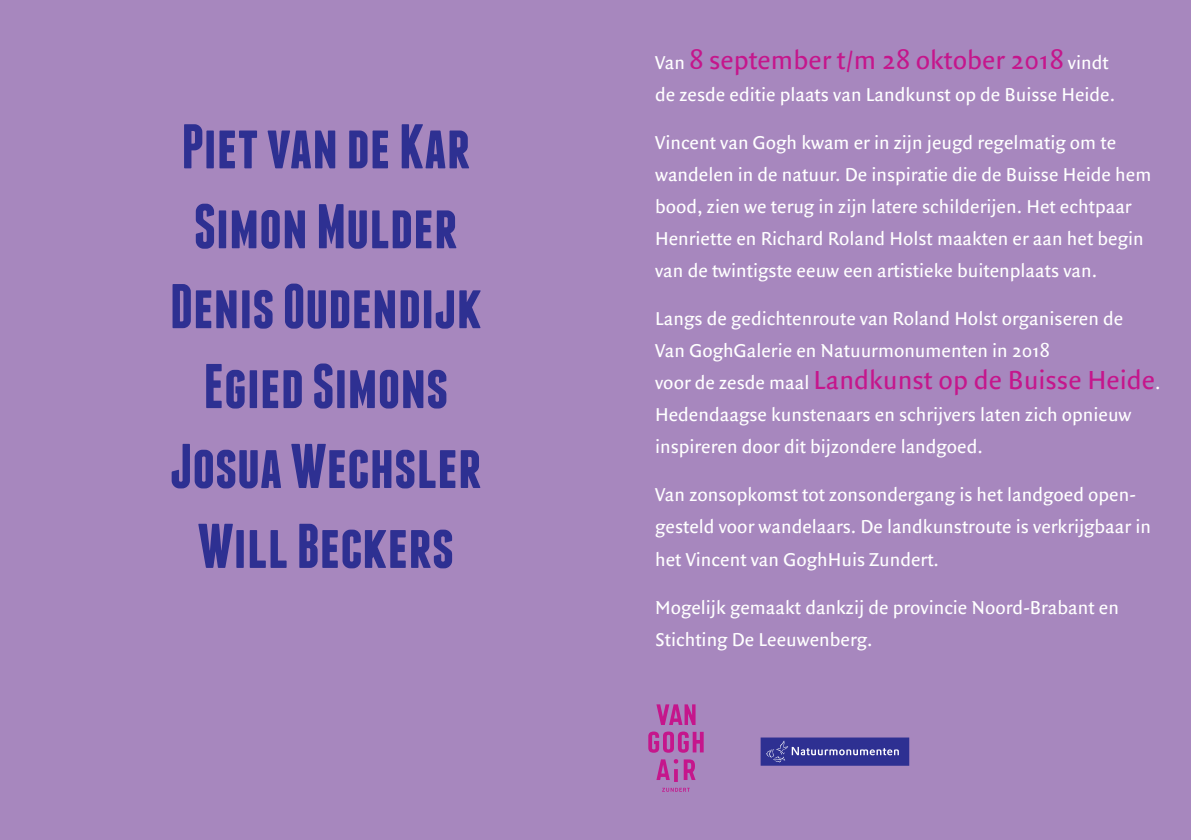
<style>
.page{position:relative;width:1191px;height:840px;background:#fff}
.page>*{position:absolute;margin:0;border:0;box-sizing:border-box;transform-origin:0 0}
.t1{font:700 63px/79.8px "Franchise";color:#2e3092;text-align:center}
.t2{font:28px "Quadraat Sans";color:#c5168c}
.t3{font:20px/32px "Quadraat Sans";color:#fff}
.s1{font-size:20px;color:#fff}
</style>
<div class="page">
<div style="left:1px;top:0;width:1190px;height:839px;background:#a787be"></div>
<div style="left:760px;top:737px;width:149px;height:28px;background:#2e3092"></div>
<svg style="left:766px;top:740px;width:133px;height:22px"></svg>
<svg style="left:662px;top:787px;width:28px;height:4px"></svg>
<svg style="left:648px;top:731px;width:55px;height:21px"></svg>
<svg style="left:656px;top:704px;width:39px;height:20px"></svg>
<svg style="left:656px;top:759px;width:39px;height:22px"></svg>
<h1 class="t1" style="left:170px;top:106px;width:314px">Piet van de Kar<br>Simon Mulder<br>Denis Oudendijk<br>Egied Simons<br>Josua Wechsler<br>Will Beckers</h1>
<h2 class="t2" style="left:655px;top:44px;width:455px"><span class="s1">Van</span> 8 september t/m 28 oktober 2018 <span class="s1">vindt</span></h2>
<p class="t3" style="left:655px;top:79px;width:461px">de zesde editie plaats van Landkunst op de Buisse Heide.</p>
<p class="t3" style="left:655px;top:127px;width:498px">Vincent van Gogh kwam er in zijn jeugd regelmatig om te wandelen in de natuur. De inspiratie die de Buisse Heide hem bood, zien we terug in zijn latere schilderijen. Het echtpaar Henriette en Richard Roland Holst maakten er aan het begin van de twintigste eeuw een artistieke buitenplaats van.</p>
<p class="t3" style="left:655px;top:303px;width:470px">Langs de gedichtenroute van Roland Holst organiseren de<br>Van GoghGalerie en Natuurmonumenten in 2018</p>
<h2 class="t2" style="left:655px;top:364px;width:507px"><span class="s1">voor de zesde maal</span> Landkunst op de Buisse Heide<span class="s1">.</span></h2>
<p class="t3" style="left:655px;top:399px;width:478px">Hedendaagse kunstenaars en schrijvers laten zich opnieuw inspireren door dit bijzondere landgoed.</p>
<p class="t3" style="left:655px;top:479px;width:497px">Van zonsopkomst tot zonsondergang is het landgoed open&shy;gesteld voor wandelaars. De landkunstroute is verkrijgbaar in het Vincent van GoghHuis Zundert.</p>
<p class="t3" style="left:655px;top:591px;width:465px">Mogelijk gemaakt dankzij de provincie Noord-Brabant en<br>Stichting De Leeuwenberg.</p>
</div>
